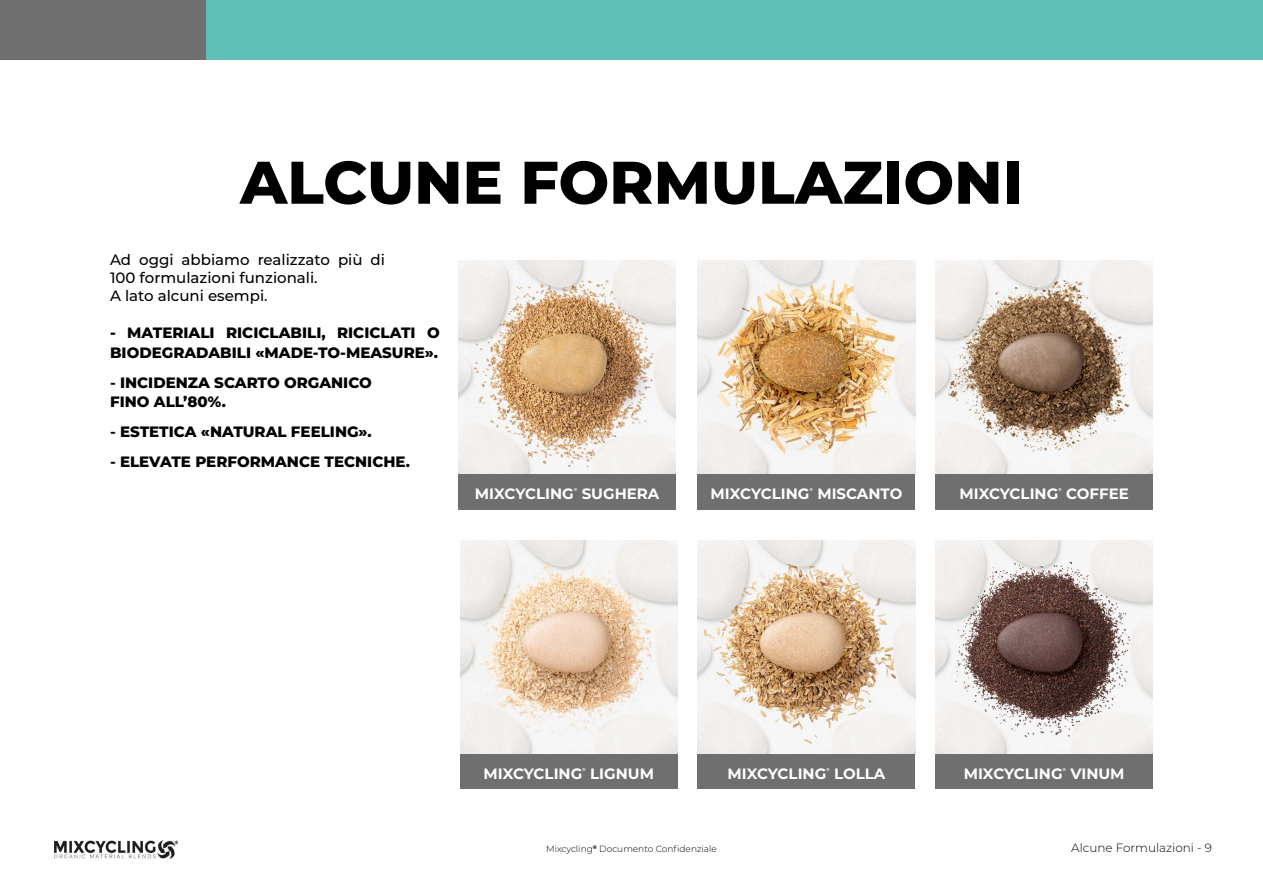
<style>
.page{position:relative;width:1263px;height:893px;background:#fff}
.page>*{position:absolute;margin:0;border:0;box-sizing:border-box;transform-origin:0 0}
.t1{font:800 60px "Montserrat";color:#000}
.t2{font:800 15px/19.5px "Montserrat";color:#000}
.t3{font:700 15px "Montserrat";color:#fff}
.t4{font:500 15px/18px "Montserrat";color:#000}
.t5{font:300 12px "Montserrat";color:#000}
.t6{font:300 9px "Montserrat";color:#000}
.s1{font-weight:700}
</style>
<div class="page">
<img style="left:54px;top:840px;width:124px;height:18px">
<div style="left:0;top:0;width:206px;height:60px;background:#706f6f"></div>
<div style="left:206px;top:0;width:1057px;height:60px;background:#5fbeb5"></div>
<div style="left:458px;top:474px;width:218px;height:35px;background:#706f6f"></div>
<div style="left:698px;top:753px;width:217px;height:36px;background:#706f6f"></div>
<div style="left:460px;top:753px;width:217px;height:36px;background:#706f6f"></div>
<div style="left:935px;top:474px;width:218px;height:35px;background:#706f6f"></div>
<div style="left:698px;top:474px;width:217px;height:35px;background:#706f6f"></div>
<div style="left:935px;top:753px;width:218px;height:36px;background:#706f6f"></div>
<img style="left:458px;top:261px;width:218px;height:213px">
<img style="left:698px;top:540px;width:217px;height:213px">
<img style="left:460px;top:540px;width:217px;height:213px">
<img style="left:935px;top:261px;width:218px;height:213px">
<img style="left:698px;top:261px;width:217px;height:213px">
<img style="left:935px;top:540px;width:218px;height:213px">
<h1 class="t1" style="left:240px;top:138px;width:784px">ALCUNE FORMULAZIONI</h1>
<p class="t4" style="left:110px;top:250px;width:276px">Ad oggi abbiamo realizzato più di<br>100 formulazioni funzionali.<br>A lato alcuni esempi.</p>
<p class="t2" style="left:110px;top:322px;width:331px">- MATERIALI RICICLABILI, RICICLATI O<br>BIODEGRADABILI «MADE-TO-MEASURE».</p>
<p class="t2" style="left:110px;top:372px;width:263px"><span class="s1">-</span> INCIDENZA SCARTO ORGANICO<br>FINO ALL’80%.</p>
<p class="t2" style="left:110px;top:421px;width:263px"><span class="s1">-</span> ESTETICA «NATURAL FEELING».</p>
<p class="t2" style="left:110px;top:451px;width:301px"><span class="s1">-</span> ELEVATE PERFORMANCE TECNICHE.</p>
<p class="t3" style="left:475px;top:483px;width:186px">MIXCYCLING<sup>®</sup> SUGHERA</p>
<p class="t3" style="left:711px;top:483px;width:193px">MIXCYCLING<sup>®</sup> MISCANTO</p>
<p class="t3" style="left:959px;top:483px;width:171px">MIXCYCLING<sup>®</sup> COFFEE</p>
<p class="t3" style="left:483px;top:762px;width:172px">MIXCYCLING<sup>®</sup> LIGNUM</p>
<p class="t3" style="left:727px;top:762px;width:159px">MIXCYCLING<sup>®</sup> LOLLA</p>
<p class="t6" style="left:546px;top:843px;width:172px">Mixcycling<sup>®</sup> Documento Confidenziale</p>
<p class="t3" style="left:964px;top:762px;width:162px">MIXCYCLING<sup>®</sup> VINUM</p>
<p class="t5" style="left:1071px;top:840px;width:142px">Alcune Formulazioni - 9</p>
</div>
